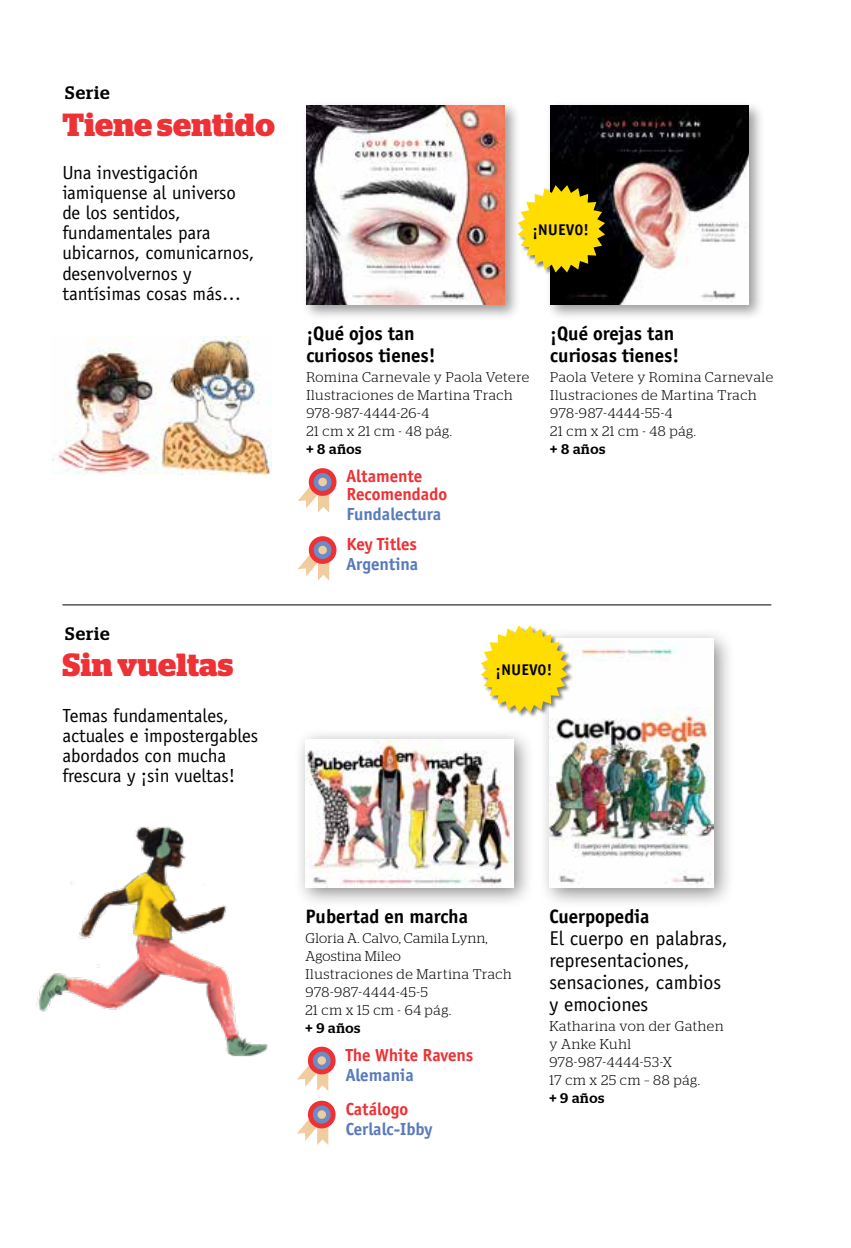
<style>
.page{position:relative;width:851px;height:1248px;background:#fff}
.page>*{position:absolute;margin:0;border:0;box-sizing:border-box;transform-origin:0 0}
.t1{font:700 32px "Stag";letter-spacing:.01em;color:#ee3135}
.t2{font:700 20px/22px "Officina Sans";color:#000}
.t3{font:20px/22px "Officina Sans";color:#000}
.t4{font:19px/20px "Officina Sans";letter-spacing:-.005em;color:#000}
.t5{font:700 18px/18px "Officina Sans";color:#ee3135}
.t6{font:700 18px "Officina Sans";color:#587abc}
.t7{font:500 18px "Stag";letter-spacing:.05em;color:#000}
.t8{font:700 16px "Officina Sans";letter-spacing:.03em;color:#000}
.t9{font:300 14px/18px "Stag";letter-spacing:.045em;color:#000}
.t10{font:500 14px "Stag";letter-spacing:.045em;color:#000}
</style>
<div class="page">
<img style="left:52px;top:336px;width:219px;height:138px">
<hr style="left:62px;top:604px;width:709px;height:1px;background:#000">
<svg style="left:298px;top:468px;width:39px;height:44px"></svg>
<svg style="left:298px;top:536px;width:39px;height:44px"></svg>
<div style="left:301px;top:100px;width:220px;height:221px;background:#000;opacity:.4"></div>
<img style="left:306px;top:106px;width:199px;height:198px">
<div style="left:545px;top:100px;width:220px;height:221px;background:#000;opacity:.4"></div>
<img style="left:550px;top:106px;width:198px;height:198px">
<div style="left:294px;top:728px;width:240px;height:180px;background:#000;opacity:.45"></div>
<img style="left:305px;top:739px;width:208px;height:148px">
<svg style="left:297px;top:1046px;width:39px;height:44px"></svg>
<svg style="left:297px;top:1100px;width:39px;height:44px"></svg>
<img style="left:36px;top:826px;width:232px;height:231px">
<div style="left:537px;top:626px;width:197px;height:283px;background:#000;opacity:.45"></div>
<img style="left:549px;top:638px;width:164px;height:249px">
<div style="left:480px;top:625px;width:94px;height:93px;background:#000;opacity:.5"></div>
<svg style="left:480px;top:625px;width:88px;height:87px"></svg>
<div style="left:517px;top:185px;width:94px;height:93px;background:#000;opacity:.5"></div>
<svg style="left:517px;top:185px;width:88px;height:87px"></svg>
<p class="t7" style="left:65px;top:82px;width:46px">Serie</p>
<h1 class="t1" style="left:62px;top:106px;width:214px">Tiene sentido</h1>
<h3 class="t4" style="left:62px;top:163px;width:193px">Una investigación iamiquense al universo de los sentidos, fundamentales para ubicarnos, comunicarnos, desenvolvernos y tantísimas cosas más…</h3>
<p class="t7" style="left:65px;top:622px;width:46px">Serie</p>
<h1 class="t1" style="left:62px;top:646px;width:173px">Sin vueltas</h1>
<h3 class="t4" style="left:62px;top:705px;width:197px">Temas fundamentales, actuales e impostergables abordados con mucha frescura y ¡sin vueltas!</h3>
<p class="t8" style="left:532px;top:220px;width:58px">¡NUEV0!</p>
<h2 class="t2" style="left:306px;top:322px;width:131px">¡Qué ojos tan curiosos tienes!</h2>
<p class="t9" style="left:306px;top:368px;width:224px">Romina Carnevale y Paola Vetere<br>Ilustraciones de Martina Trach<br>978-987-4444-26-4<br>21 cm x 21 cm - 48 pág.</p>
<p class="t10" style="left:306px;top:441px;width:57px">+ 8 años</p>
<p class="t5" style="left:346px;top:467px;width:102px">Altamente<br>Recomendado</p>
<p class="t6" style="left:346px;top:503px;width:96px">Fundalectura</p>
<p class="t5" style="left:346px;top:535px;width:72px">Key Titles</p>
<p class="t6" style="left:346px;top:553px;width:73px">Argentina</p>
<h2 class="t2" style="left:550px;top:322px;width:130px">¡Qué orejas tan curiosas tienes!</h2>
<p class="t9" style="left:550px;top:368px;width:224px">Paola Vetere y Romina Carnevale<br>Ilustraciones de Martina Trach<br>978-987-4444-55-4<br>21 cm x 21 cm - 48 pág.</p>
<p class="t10" style="left:550px;top:441px;width:57px">+ 8 años</p>
<p class="t8" style="left:495px;top:660px;width:58px">¡NUEV0!</p>
<h2 class="t2" style="left:305px;top:904px;width:164px">Pubertad en marcha</h2>
<p class="t9" style="left:305px;top:928px;width:208px">Gloria A. Calvo, Camila Lynn,<br>Agostina Mileo<br>Ilustraciones de Martina Trach<br>978-987-4444-45-5<br>21 cm x 15 cm - 64 pág.</p>
<p class="t10" style="left:305px;top:1019px;width:56px">+ 9 años</p>
<p class="t5" style="left:345px;top:1045px;width:129px">The White Ravens</p>
<p class="t6" style="left:345px;top:1063px;width:70px">Alemania</p>
<p class="t5" style="left:345px;top:1099px;width:64px">Catálogo</p>
<p class="t6" style="left:345px;top:1117px;width:88px">Cerlalc-Ibby</p>
<h2 class="t2" style="left:549px;top:904px;width:102px">Cuerpopedia</h2>
<h2 class="t3" style="left:549px;top:926px;width:180px">El cuerpo en palabras, representaciones, sensaciones, cambios y emociones</h2>
<p class="t9" style="left:549px;top:1016px;width:175px">Katharina von der Gathen y Anke Kuhl<br>978-987-4444-53-X<br>17 cm x 25 cm – 88 pág.</p>
<p class="t10" style="left:549px;top:1089px;width:56px">+ 9 años</p>
</div>
